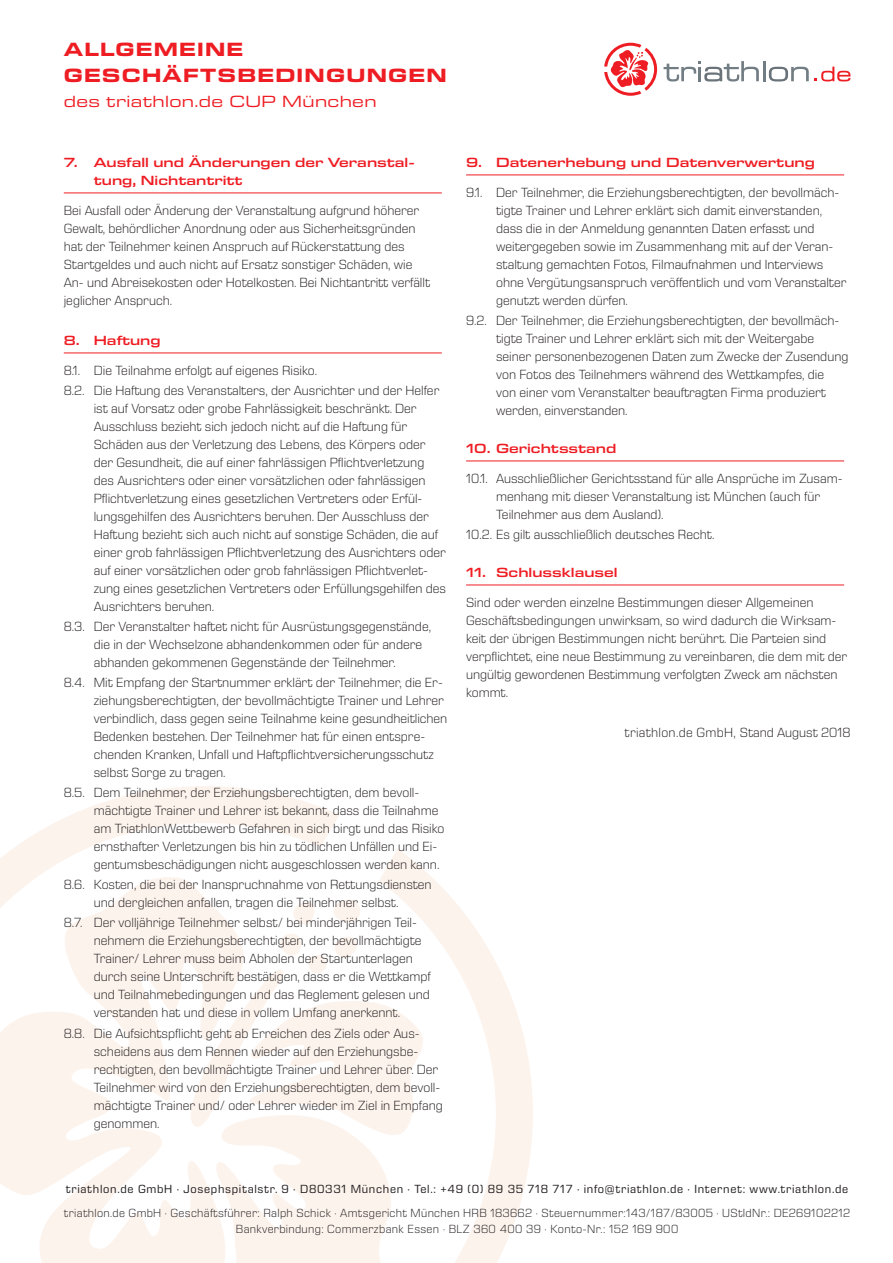
<style>
.page{position:relative;width:893px;height:1263px;background:#fff}
.page>*{position:absolute;margin:0;border:0;box-sizing:border-box;transform-origin:0 0}
.t1{font:700 expanded 19.5px/25.5px "Eurostile Next LT Pro";letter-spacing:.065em;color:#ee1d23}
.t2{font:expanded 16.5px "Eurostile Next LT Pro";letter-spacing:.02em;color:#ee1d23}
.t3{font:300 13.5px/18px "Eurostile Next LT Pro";color:#231f20}
.t4{font:600 expanded 13.5px/18px "Eurostile Next LT Pro";color:#ee1d23}
.t5{font:300 12px "Eurostile Next LT Pro";letter-spacing:.025em;color:#231f20}
.t6{font:12px "Eurostile Next LT Pro";letter-spacing:.06em;color:#231f20}
</style>
<div class="page">
<svg style="left:0;top:786px;width:533px;height:477px"></svg>
<hr style="left:64px;top:193px;width:378px;height:1px;background:#ee1d23">
<hr style="left:64px;top:353px;width:378px;height:1px;background:#ee1d23">
<hr style="left:466px;top:175px;width:378px;height:1px;background:#ee1d23">
<hr style="left:466px;top:461px;width:378px;height:1px;background:#ee1d23">
<hr style="left:466px;top:585px;width:378px;height:1px;background:#ee1d23">
<svg style="left:664px;top:61px;width:95px;height:20px"></svg>
<hr style="left:763px;top:61px;width:2px;height:20px;background:#717d83">
<svg style="left:769px;top:67px;width:81px;height:14px"></svg>
<svg style="left:604px;top:43px;width:53px;height:53px"></svg>
<p class="t1" style="left:64px;top:37px;width:384px">ALLGEMEINE<br>GESCHÄFTSBEDINGUNGEN</p>
<p class="t2" style="left:64px;top:93px;width:314px">des triathlon.de CUP München</p>
<p class="t4" style="left:94px;top:153px;width:323px;text-indent:-30px">7. Ausfall und Änderungen der Veranstal&shy;tung, Nichtantritt</p>
<p class="t3" style="left:64px;top:201px;width:368px">Bei Ausfall oder Änderung der Veranstaltung aufgrund höherer Gewalt, behördlicher Anordnung oder aus Sicherheitsgründen hat der Teilnehmer keinen Anspruch auf Rückerstattung des Startgeldes und auch nicht auf Ersatz sonstiger Schäden, wie An-- und Abreisekosten oder Hotelkosten. Bei Nichtantritt verfällt jeglicher Anspruch.</p>
<p class="t4" style="left:64px;top:331px;width:98px">8. Haftung</p>
<p class="t3" style="left:64px;top:361px;width:255px">8.1. Die Teilnahme erfolgt auf eigenes Risiko.</p>
<p class="t3" style="left:94px;top:381px;width:354px;text-indent:-30px">8.2. Die Haftung des Veranstalters, der Ausrichter und der Helfer ist auf Vorsatz oder grobe Fahrlässigkeit beschränkt. Der Ausschluss bezieht sich jedoch nicht auf die Haftung für Schäden aus der Verletzung des Lebens, des Körpers oder der Gesundheit, die auf einer fahrlässigen Pflichtverletzung des Ausrichters oder einer vorsätzlichen oder fahrlässigen Pflichtverletzung eines gesetzlichen Vertreters oder Erfül&shy;lungsgehilfen des Ausrichters beruhen. Der Ausschluss der Haftung bezieht sich auch nicht auf sonstige Schäden, die auf einer grob fahrlässigen Pflichtverletzung des Ausrichters oder auf einer vorsätzlichen oder grob fahrlässigen Pflichtverlet&shy;zung eines gesetzlichen Vertreters oder Erfüllungsgehilfen des Ausrichters beruhen.</p>
<p class="t3" style="left:94px;top:617px;width:339px;text-indent:-30px">8.3. Der Veranstalter haftet nicht für Ausrüstungsgegenstände, die in der Wechselzone abhandenkommen oder für andere abhanden gekommenen Gegenstände der Teilnehmer.</p>
<p class="t3" style="left:94px;top:673px;width:355px;text-indent:-30px">8.4. Mit Empfang der Startnummer erklärt der Teilnehmer, die Er&shy;ziehungsberechtigten, der bevollmächtigte Trainer und Lehrer verbindlich, dass gegen seine Teilnahme keine gesundheitlichen Bedenken bestehen. Der Teilnehmer hat für einen entspre&shy;chenden Kranken, Unfall und Haftpflichtversicherungsschutz selbst Sorge zu tragen.</p>
<p class="t3" style="left:94px;top:784px;width:352px;text-indent:-30px">8.5. Dem Teilnehmer, der Erziehungsberechtigten, dem bevoll&shy;mächtigte Trainer und Lehrer ist bekannt, dass die Teilnahme am TriathlonWettbewerb Gefahren in sich birgt und das Risiko ernsthafter Verletzungen bis hin zu tödlichen Unfällen und Ei&shy;gentumsbeschädigungen nicht ausgeschlossen werden kann.</p>
<p class="t3" style="left:64px;top:876px;width:369px;text-align:center">8.6. Kosten, die bei der Inanspruchnahme von Rettungsdiensten und dergleichen anfallen, tragen die Teilnehmer selbst.</p>
<p class="t3" style="left:94px;top:914px;width:338px;text-indent:-30px">8.7. Der volljährige Teilnehmer selbst/ bei minderjährigen Teil&shy;nehmern die Erziehungsberechtigten, der bevollmächtigte Trainer/ Lehrer muss beim Abholen der Startunterlagen durch seine Unterschrift bestätigen, dass er die Wettkampf und Teilnahmebedingungen und das Reglement gelesen und verstanden hat und diese in vollem Umfang anerkennt.</p>
<p class="t3" style="left:94px;top:1024px;width:351px;text-indent:-30px">8.8. Die Aufsichtspflicht geht ab Erreichen des Ziels oder Aus&shy;scheidens aus dem Rennen wieder auf den Erziehungsbe&shy;rechtigten, den bevollmächtigte Trainer und Lehrer über. Der Teilnehmer wird von den Erziehungsberechtigten, dem bevoll&shy;mächtigte Trainer und/ oder Lehrer wieder im Ziel in Empfang genommen.</p>
<p class="t4" style="left:466px;top:153px;width:350px">9. Datenerhebung und Datenverwertung</p>
<p class="t3" style="left:496px;top:183px;width:352px;text-indent:-30px">9.1. Der Teilnehmer, die Erziehungsberechtigten, der bevollmäch&shy;tigte Trainer und Lehrer erklärt sich damit einverstanden, dass die in der Anmeldung genannten Daten erfasst und weitergegeben sowie im Zusammenhang mit auf der Veran&shy;staltung gemachten Fotos, Filmaufnahmen und Interviews ohne Vergütungsanspruch veröffentlich und vom Veranstalter genutzt werden dürfen.</p>
<p class="t3" style="left:496px;top:311px;width:354px;text-indent:-30px">9.2. Der Teilnehmer, die Erziehungsberechtigten, der bevollmäch&shy;tigte Trainer und Lehrer erklärt sich mit der Weitergabe seiner personenbezogenen Daten zum Zwecke der Zusendung von Fotos des Teilnehmers während des Wettkampfes, die<br>von einer vom Veranstalter beauftragten Firma produziert werden, einverstanden.</p>
<p class="t4" style="left:466px;top:439px;width:152px">10. Gerichtsstand</p>
<p class="t3" style="left:496px;top:469px;width:348px;text-indent:-30px">10.1. Ausschließlicher Gerichtsstand für alle Ansprüche im Zusam&shy;menhang mit dieser Veranstaltung ist München (auch für<br>Teilnehmer aus dem Ausland).</p>
<p class="t3" style="left:466px;top:525px;width:250px">10.2. Es gilt ausschließlich deutsches Recht.</p>
<p class="t4" style="left:466px;top:563px;width:153px">11. Schlussklausel</p>
<p class="t3" style="left:466px;top:593px;width:383px">Sind oder werden einzelne Bestimmungen dieser Allgemeinen Geschäftsbedingungen unwirksam, so wird dadurch die Wirksam&shy;keit der übrigen Bestimmungen nicht berührt. Die Parteien sind verpflichtet, eine neue Bestimmung zu vereinbaren, die dem mit der ungültig gewordenen Bestimmung verfolgten Zweck am nächsten kommt.</p>
<p class="t3" style="left:625px;top:723px;width:227px">triathlon.de GmbH, Stand August 2018</p>
<p class="t6" style="left:66px;top:1182px;width:784px">triathlon.de GmbH · Josephspitalstr. 9 · D80331 München · Tel.: +49 (0) 89 35 718 717 · info@triathlon.de · Internet: www.triathlon.de</p>
<p class="t5" style="left:64px;top:1206px;width:788px">triathlon.de GmbH · Geschäftsführer: Ralph Schick · Amtsgericht München HRB 183662 · Steuernummer:143/187/83005 · UStIdNr.: DE269102212</p>
<p class="t5" style="left:236px;top:1223px;width:444px">Bankverbindung: Commerzbank Essen · BLZ 360 400 39 · Konto--Nr.: 152 169 900</p>
</div>
